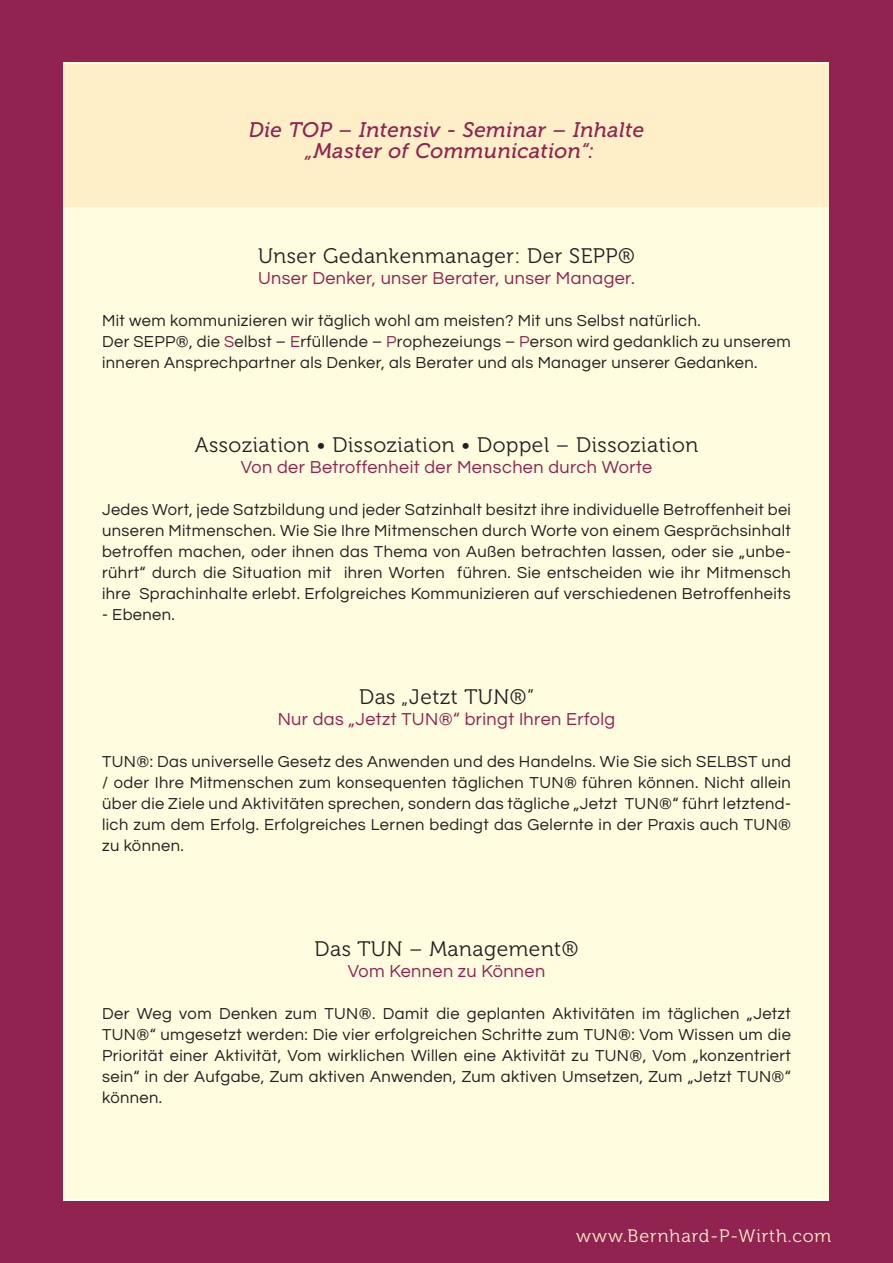
<style>
.page{position:relative;width:893px;height:1263px;background:#902350}
.page>*{position:absolute;margin:0;border:0;box-sizing:border-box;transform-origin:0 0}
.t1{font:21px "Museo 300";letter-spacing:.025em;color:#231f20}
.t2{font:italic 21px/21px "Museo 500";letter-spacing:.025em;color:#902350;text-align:center}
.t3{font:18px "Questrial";letter-spacing:.025em;color:#902350}
.t4{font:18px "Museo 300";letter-spacing:.05em;color:#feefc8}
.t5{font:16.5px/21px "Questrial";letter-spacing:.025em;color:#231f20;text-align:justify}
.s1{color:#902350}
</style>
<div class="page">
<div style="left:64px;top:62px;width:765px;height:1136px;background:#fffce0"></div>
<div style="left:64px;top:64px;width:765px;height:142px;background:#feefc8"></div>
<p class="t2" style="left:249px;top:119px;width:397px">Die TOP – Intensiv - Seminar – Inhalte „Master of Communication“:</p>
<p class="t1" style="left:258px;top:244px;width:378px">Unser Gedankenmanager: Der SEPP®</p>
<p class="t3" style="left:258px;top:269px;width:378px">Unser Denker, unser Berater, unser Manager.</p>
<p class="t5" style="left:102px;top:310px;width:690px;text-align:left">Mit wem kommunizieren wir täglich wohl am meisten? Mit uns Selbst natürlich.<br>Der SEPP®, die <span class="s1">S</span>elbst – <span class="s1">E</span>rfüllende – <span class="s1">P</span>rophezeiungs – <span class="s1">P</span>erson wird gedanklich zu unserem inneren Ansprechpartner als Denker, als Berater und als Manager unserer Gedanken.</p>
<p class="t1" style="left:195px;top:433px;width:505px">Assoziation • Dissoziation • Doppel – Dissoziation</p>
<p class="t3" style="left:241px;top:458px;width:413px">Von der Betroffenheit der Menschen durch Worte</p>
<p class="t5" style="left:102px;top:499px;width:690px">Jedes Wort, jede Satzbildung und jeder Satzinhalt besitzt ihre individuelle Betroffenheit bei unseren Mitmenschen. Wie Sie Ihre Mitmenschen durch Worte von einem Gesprächsinhalt betroffen machen, oder ihnen das Thema von Außen betrachten lassen, oder sie „unbe&shy;rührt“ durch die Situation mit ihren Worten führen. Sie entscheiden wie ihr Mitmensch ihre Sprachinhalte erlebt. Erfolgreiches Kommunizieren auf verschiedenen Betroffenheits</p>
<p class="t5" style="left:102px;top:604px;width:74px">- Ebenen.</p>
<p class="t1" style="left:359px;top:685px;width:176px">Das „Jetzt TUN®“</p>
<p class="t3" style="left:278px;top:710px;width:339px">Nur das „Jetzt TUN®“ bringt Ihren Erfolg</p>
<p class="t5" style="left:102px;top:751px;width:690px">TUN®: Das universelle Gesetz des Anwenden und des Handelns. Wie Sie sich SELBST und / oder Ihre Mitmenschen zum konsequenten täglichen TUN® führen können. Nicht allein über die Ziele und Aktivitäten sprechen, sondern das tägliche „Jetzt TUN®“ führt letztend&shy;lich zum dem Erfolg. Erfolgreiches Lernen bedingt das Gelernte in der Praxis auch TUN® zu können.</p>
<p class="t1" style="left:314px;top:937px;width:266px">Das TUN – Management®</p>
<p class="t3" style="left:348px;top:962px;width:199px">Vom Kennen zu Können</p>
<p class="t5" style="left:102px;top:1003px;width:690px">Der Weg vom Denken zum TUN®. Damit die geplanten Aktivitäten im täglichen „Jetzt TUN®“ umgesetzt werden: Die vier erfolgreichen Schritte zum TUN®: Vom Wissen um die Priorität einer Aktivität, Vom wirklichen Willen eine Aktivität zu TUN®, Vom „konzentriert sein“ in der Aufgabe, Zum aktiven Anwenden, Zum aktiven Umsetzen, Zum „Jetzt TUN®“ können.</p>
<p class="t4" style="left:576px;top:1226px;width:257px">www.Bernhard-P-Wirth.com</p>
</div>
